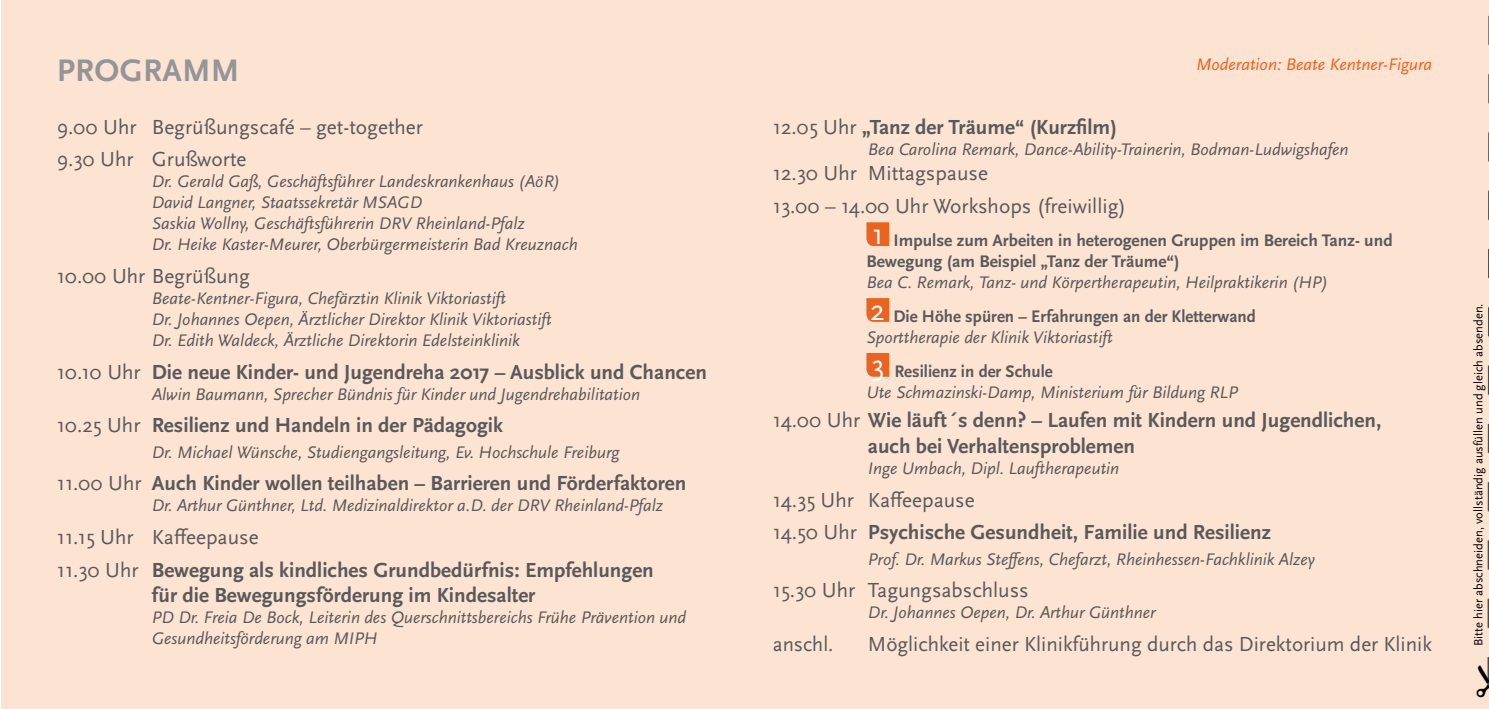
<style>
.page{position:relative;width:1489px;height:709px;background:#fff}
.page>*{position:absolute;margin:0;border:0;box-sizing:border-box;transform-origin:0 0}
.t1{font:700 32.5px "Scala Sans OT";letter-spacing:.01em;color:#939598}
.t2{font:700 21.25px/32.5px "Scala Sans OT";color:#58595b}
.t3{font:21.25px/32.5px "Scala Sans OT";color:#58595b}
.t4{font:italic 17.5px/21px "Scala Sans OT";color:#58595b}
.t5{font:700 17.5px/21px "Scala Sans OT";color:#58595b}
.t6{font:italic 17.5px "Scala Sans OT";color:#eb6321}
.t7{font:12.5px "Scala Sans OT";color:#000}
.s1{font-weight:400}
.s2{font-weight:400;font-size:30px;color:#fff}
.s3{font-weight:400;font-style:italic}
.s4{font-style:normal;font-size:30px;color:#fff}
.s5{font-weight:700;font-style:normal}
</style>
<div class="page">
<div style="left:1px;top:0;width:1487px;height:709px;background:#fde3d1"></div>
<svg style="left:866px;top:353px;width:23px;height:24px"></svg>
<svg style="left:866px;top:298px;width:23px;height:24px"></svg>
<svg style="left:866px;top:222px;width:23px;height:24px"></svg>
<svg style="left:1487px;top:366px;width:1px;height:321px"></svg>
<h1 class="t1" style="left:57px;top:52px;width:184px">PROGRAMM</h1>
<p class="t3" style="left:57px;top:111px;width:368px">9.00 Uhr Begrüßungscafé – get-together<br>9.30 Uhr Grußworte</p>
<p class="t4" style="left:152px;top:171px;width:427px">Dr. Gerald Gaß, Geschäftsführer Landeskrankenhaus (AöR)<br>David Langner, Staatssekretär MSAGD<br>Saskia Wollny, Geschäftsführerin DRV Rheinland-Pfalz<br>Dr. Heike Kaster-Meurer, Oberbürgermeisterin Bad Kreuznach</p>
<p class="t3" style="left:57px;top:260px;width:195px">10.00 Uhr Begrüßung</p>
<p class="t4" style="left:152px;top:288px;width:401px">Beate-Kentner-Figura, Chefärztin Klinik Viktoriastift<br>Dr. Johannes Oepen, Ärztlicher Direktor Klinik Viktoriastift<br>Dr. Edith Waldeck, Ärztliche Direktorin Edelsteinklinik</p>
<p class="t2" style="left:57px;top:356px;width:651px"><span class="s1">10.10 Uhr</span> Die neue Kinder- und Jugendreha 2017 – Ausblick und Chancen</p>
<p class="t4" style="left:152px;top:384px;width:490px">Alwin Baumann, Sprecher Bündnis für Kinder und Jugendrehabilitation</p>
<p class="t2" style="left:57px;top:409px;width:448px"><span class="s1">10.25 Uhr</span> Resilienz und Handeln in der Pädagogik</p>
<p class="t4" style="left:152px;top:442px;width:469px">Dr. Michael Wünsche, Studiengangsleitung, Ev. Hochschule Freiburg</p>
<p class="t2" style="left:57px;top:467px;width:631px"><span class="s1">11.00 Uhr</span> Auch Kinder wollen teilhaben – Barrieren und Förderfaktoren</p>
<p class="t4" style="left:152px;top:495px;width:513px">Dr. Arthur Günthner, Ltd. Medizinaldirektor a.D. der DRV Rheinland-Pfalz</p>
<p class="t2" style="left:57px;top:521px;width:598px"><span class="s1">11.15 Uhr Kaffeepause<br>11.30 Uhr</span> Bewegung als kindliches Grundbedürfnis: Empfehlungen</p>
<p class="t2" style="left:152px;top:579px;width:385px">für die Bewegungsförderung im Kindesalter</p>
<p class="t4" style="left:152px;top:607px;width:536px">PD Dr. Freia De Bock, Leiterin des Querschnittsbereichs Frühe Prävention und<br>Gesundheitsförderung am MIPH</p>
<p class="t6" style="left:1195px;top:54px;width:238px">Moderation: Beate Kentner-Figura</p>
<p class="t2" style="left:772px;top:111px;width:345px"><span class="s1">12.05 Uhr</span> „Tanz der Träume“ (Kurzfilm)</p>
<p class="t4" style="left:867px;top:139px;width:482px">Bea Carolina Remark, Dance-Ability-Trainerin, Bodman-Ludwigshafen</p>
<p class="t3" style="left:772px;top:157px;width:355px">12.30 Uhr Mittagspause<br>13.00 – 14.00 Uhr Workshops (freiwillig)</p>
<p class="t5" style="left:866px;top:230px;width:527px;text-indent:5px"><span class="s2">1</span> Impulse zum Arbeiten in heterogenen Gruppen im Bereich Tanz- und<br>Bewegung (am Beispiel „Tanz der Träume“)</p>
<p class="t4" style="left:866px;top:272px;width:463px">Bea C. Remark, Tanz- und Körpertherapeutin, Heilpraktikerin (HP)</p>
<p class="t5" style="left:866px;top:306px;width:391px"><span class="s2">2</span> Die Höhe spüren – Erfahrungen an der Kletterwand<br><span class="s3">Sporttherapie der Klinik Viktoriastift</span></p>
<p class="t4" style="left:866px;top:361px;width:373px"><span class="s4">3</span> <span class="s5">Resilienz in der Schule<br></span>Ute Schmazinski-Damp, Ministerium für Bildung RLP</p>
<p class="t2" style="left:867px;top:408px;width:515px;line-height:25.5px;text-indent:-95px"><span class="s1">14.00 Uhr</span> Wie läuft´s denn? – Laufen mit Kindern und Jugendlichen, auch bei Verhaltensproblemen</p>
<p class="t4" style="left:867px;top:458px;width:253px">Inge Umbach, Dipl. Lauftherapeutin</p>
<p class="t2" style="left:772px;top:484px;width:499px"><span class="s1">14.35 Uhr Kaffeepause<br>14.50 Uhr</span> Psychische Gesundheit, Familie und Resilienz</p>
<p class="t4" style="left:867px;top:549px;width:448px">Prof. Dr. Markus Steffens, Chefarzt, Rheinhessen-Fachklinik Alzey</p>
<p class="t3" style="left:772px;top:574px;width:257px">15.30 Uhr Tagungsabschluss</p>
<p class="t4" style="left:867px;top:602px;width:289px">Dr. Johannes Oepen, Dr. Arthur Günthner</p>
<p class="t3" style="left:772px;top:628px;width:62px">anschl.</p>
<p class="t3" style="left:867px;top:628px;width:565px">Möglichkeit einer Klinikführung durch das Direktorium der Klinik</p>
<p class="t7" style="left:1471px;top:646px;width:344px;rotate:-90deg">Bitte hier abschneiden, vollständig ausfüllen und gleich absenden.</p>
</div>
